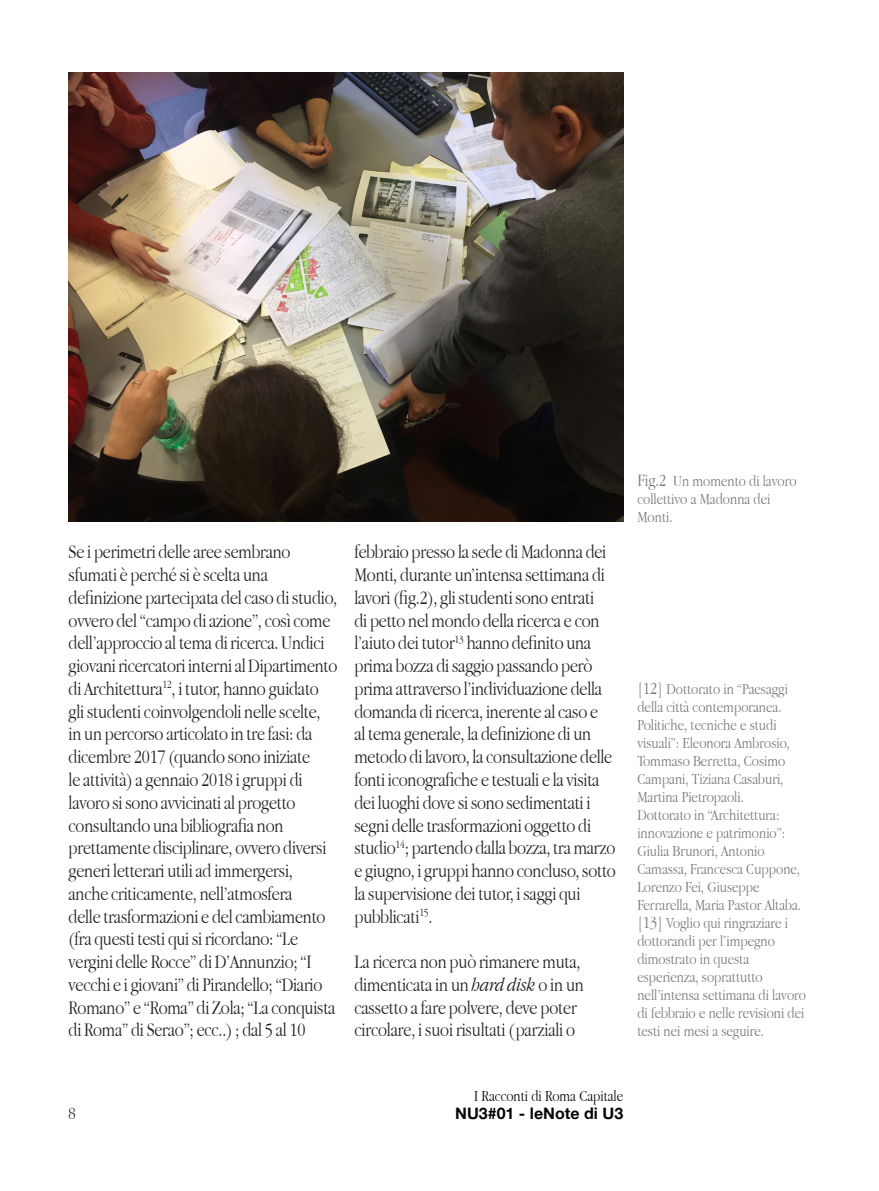
<style>
.page{position:relative;width:879px;height:1191px;background:#fff}
.page>*{position:absolute;margin:0;border:0;box-sizing:border-box;transform-origin:0 0}
.t1{font:300 20px/22.8px "Apple Garamond";letter-spacing:-.01em;color:#231f20}
.t2{font:300 18px "Apple Garamond";color:#231f20}
.t3{font:300 16px/18px "Apple Garamond";color:#76787b}
.t4{font:300 16px "Apple Garamond";color:#040503}
.t5{font:16px "Alte Haas Grotesk Bold";color:#040503}
.s1{font-style:italic}
.s2{font-size:18px}
</style>
<div class="page">
<img style="left:69px;top:72px;width:554px;height:449px">
<p class="t1" style="left:69px;top:540px;width:270px">Se i perimetri delle aree sembrano sfumati è perché si è scelta una definizione partecipata del caso di studio, ovvero del “campo di azione”, così come dell’approccio al tema di ricerca. Undici giovani ricercatori interni al Dipartimento di Architettura<sup>12</sup>, i tutor, hanno guidato gli studenti coinvolgendoli nelle scelte, in un percorso articolato in tre fasi: da dicembre 2017 (quando sono iniziate<br>le attività) a gennaio 2018 i gruppi di lavoro si sono avvicinati al progetto consultando una bibliografia non prettamente disciplinare, ovvero diversi generi letterari utili ad immergersi, anche criticamente, nell’atmosfera<br>delle trasformazioni e del cambiamento (fra questi testi qui si ricordano: “Le vergini delle Rocce” di D’Annunzio; “I vecchi e i giovani” di Pirandello; “Diario Romano” e “Roma” di Zola; “La conquista di Roma” di Serao”; ecc..) ; dal 5 al 10</p>
<p class="t1" style="left:354px;top:540px;width:263px">febbraio presso la sede di Madonna dei Monti, durante un’intensa settimana di lavori (fig.2), gli studenti sono entrati<br>di petto nel mondo della ricerca e con l’aiuto dei tutor<sup>13</sup> hanno definito una prima bozza di saggio passando però prima attraverso l’individuazione della domanda di ricerca, inerente al caso e<br>al tema generale, la definizione di un metodo di lavoro, la consultazione delle fonti iconografiche e testuali e la visita dei luoghi dove si sono sedimentati i segni delle trasformazioni oggetto di studio<sup>14</sup>; partendo dalla bozza, tra marzo e giugno, i gruppi hanno concluso, sotto la supervisione dei tutor, i saggi qui pubblicati<sup>15</sup>.</p>
<p class="t1" style="left:354px;top:950px;width:231px">La ricerca non può rimanere muta, dimenticata in un <span class="s1">hard disk</span> o in un cassetto a fare polvere, deve poter circolare, i suoi risultati (parziali o</p>
<p class="t3" style="left:637px;top:471px;width:161px"><span class="s2">Fig.2</span> Un momento di lavoro collettivo a Madonna dei<br>Monti.</p>
<p class="t3" style="left:637px;top:680px;width:170px"><span class="s2">[12]</span> Dottorato in “Paesaggi della città contemporanea.<br>Politiche, tecniche e studi visuali”: Eleonora Ambrosio,<br>Tommaso Berretta, Cosimo<br>Campani, Tiziana Casaburi,<br>Martina Pietropaoli.<br>Dottorato in “Architettura: innovazione e patrimonio”:<br>Giulia Brunori, Antonio<br>Camassa, Francesca Cuppone,<br>Lorenzo Fei, Giuseppe<br>Ferrarella, Maria Pastor Altaba. <span class="s2">[13]</span> Voglio qui ringraziare i dottorandi per l’impegno dimostrato in questa esperienza, soprattutto nell’intensa settimana di lavoro di febbraio e nelle revisioni dei testi nei mesi a seguire.</p>
<p class="t2" style="left:69px;top:1102px;width:9px">8</p>
<p class="t4" style="left:474px;top:1086px;width:151px">I Racconti di Roma Capitale</p>
<p class="t5" style="left:455px;top:1103px;width:170px">NU3#01 - leNote di U3</p>
</div>
